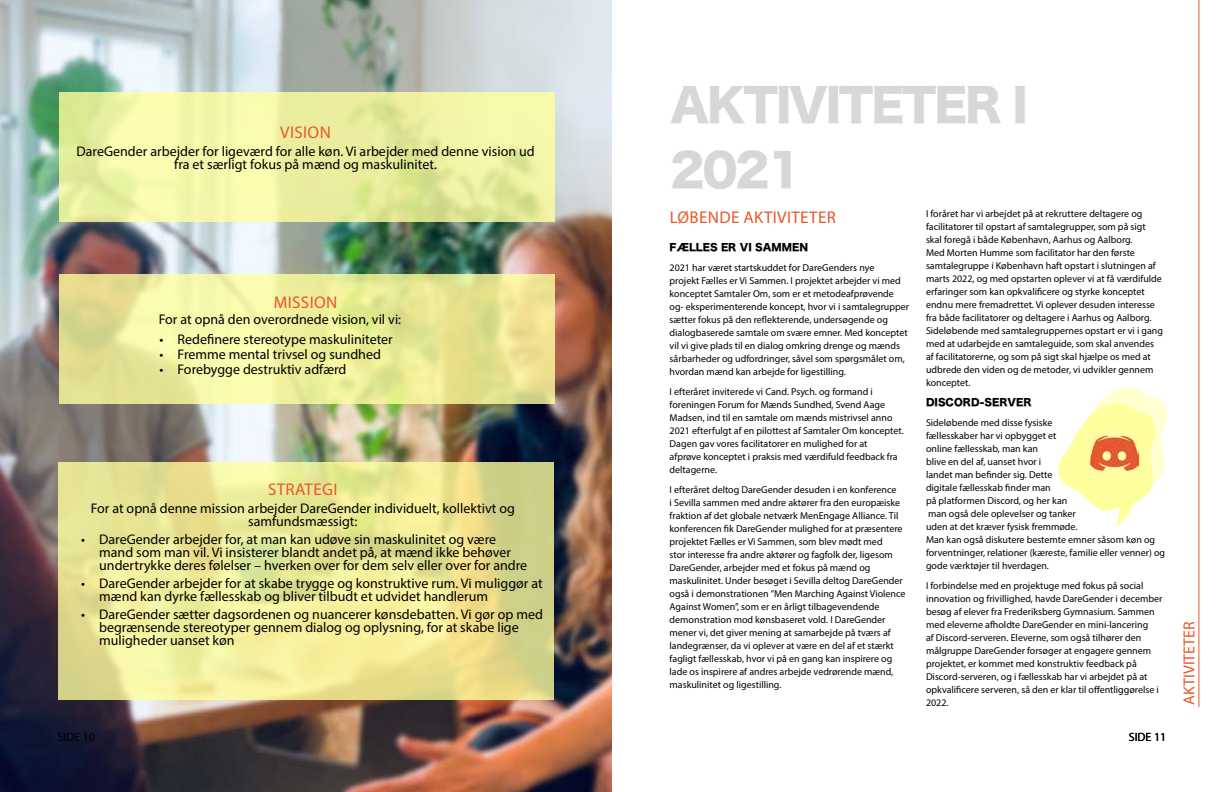
<style>
.page{position:relative;width:1224px;height:792px;background:#fff}
.page>*{position:absolute;margin:0;border:0;box-sizing:border-box;transform-origin:0 0}
.t1{font:45px/64.8px "Hira Kaku Std W8";letter-spacing:-.05em;color:#d7d7d6}
.t2{font:17px "Myriad Pro";letter-spacing:.02em;color:#e85728}
.t3{font:16px "Myriad Pro";color:#e85728}
.t4{font:14px/13px "Myriad Pro";color:#000}
.t5{font:12px "Myriad Pro";color:#000}
.t6{font:10px/13px "Myriad Pro";color:#000}
.t7{font:10px "Hira Kaku Std W8";color:#000}
</style>
<div class="page">
<img style="left:0;top:0;width:612px;height:792px">
<svg style="left:59px;top:274px;width:496px;height:130px;background:#ebea99"></svg>
<svg style="left:58px;top:462px;width:496px;height:238px;background:#e9e594"></svg>
<svg style="left:59px;top:92px;width:496px;height:129px;background:#edf1a2"></svg>
<hr style="left:1198px;top:0;width:1px;height:707px;background:#e85728">
<svg style="left:1058px;top:387px;width:108px;height:140px"></svg>
<img style="left:1090px;top:428px;width:49px;height:50px">
<h2 class="t2" style="left:280px;top:122px;width:52px">VISION</h2>
<h3 class="t4" style="left:76px;top:145px;width:460px;text-align:center">DareGender arbejder for ligeværd for alle køn. Vi arbejder med denne vision ud fra et særligt fokus på mænd og maskulinitet.</h3>
<h2 class="t2" style="left:274px;top:292px;width:65px">MISSION</h2>
<h3 class="t4" style="left:160px;top:333px;width:235px">• Redefinere stereotype maskuliniteter</h3>
<h3 class="t4" style="left:160px;top:348px;width:223px">• Fremme mental trivsel og sundhed</h3>
<h3 class="t4" style="left:160px;top:363px;width:188px">• Forebygge destruktiv adfærd</h3>
<h3 class="t4" style="left:159px;top:312px;width:244px">For at opnå den overordnede vision, vil vi:</h3>
<h2 class="t2" style="left:268px;top:479px;width:71px">STRATEGI</h2>
<h3 class="t4" style="left:91px;top:501px;width:426px;text-align:center">For at opnå denne mission arbejder DareGender individuelt, kollektivt og samfundsmæssigt:</h3>
<h3 class="t4" style="left:99px;top:532px;width:430px;text-indent:-18px">• DareGender arbejder for, at man kan udøve sin maskulinitet og være mand som man vil. Vi insisterer blandt andet på, at mænd ikke behøver undertrykke deres følelser – hverken over for dem selv eller over for andre</h3>
<h3 class="t4" style="left:99px;top:576px;width:445px;text-indent:-18px">• DareGender arbejder for at skabe trygge og konstruktive rum. Vi muliggør at mænd kan dyrke fællesskab og bliver tilbudt et udvidet handlerum</h3>
<h3 class="t4" style="left:99px;top:607px;width:445px;text-indent:-18px">• DareGender sætter dagsordenen og nuancerer kønsdebatten. Vi gør op med begrænsende stereotyper gennem dialog og oplysning, for at skabe lige muligheder uanset køn</h3>
<p class="t5" style="left:58px;top:730px;width:39px">SIDE 10</p>
<h1 class="t1" style="left:670px;top:75px;width:359px">AKTIVITETER I<br>2021</h1>
<h2 class="t2" style="left:670px;top:207px;width:168px">LØBENDE AKTIVITETER</h2>
<p class="t7" style="left:670px;top:241px;width:140px">FÆLLES ER VI SAMMEN</p>
<p class="t6" style="left:670px;top:261px;width:241px">2021 har været startskuddet for DareGenders nye<br>projekt Fælles er Vi Sammen. I projektet arbejder vi med konceptet Samtaler Om, som er et metodeafprøvende og- eksperimenterende koncept, hvor vi i samtalegrupper sætter fokus på den reflekterende, undersøgende og dialogbaserede samtale om svære emner. Med konceptet vil vi give plads til en dialog omkring drenge og mænds sårbarheder og udfordringer, såvel som spørgsmålet om, hvordan mænd kan arbejde for ligestilling.</p>
<p class="t6" style="left:670px;top:385px;width:236px">I efteråret inviterede vi Cand. Psych. og formand i foreningen Forum for Mænds Sundhed, Svend Aage Madsen, ind til en samtale om mænds mistrivsel anno 2021 efterfulgt af en pilottest af Samtaler Om konceptet.<br>Dagen gav vores facilitatorer en mulighed for at<br>afprøve konceptet i praksis med værdifuld feedback fra deltagerne.</p>
<p class="t6" style="left:670px;top:483px;width:237px">I efteråret deltog DareGender desuden i en konference<br>i Sevilla sammen med andre aktører fra den europæiske fraktion af det globale netværk MenEngage Alliance. Til konferencen fik DareGender mulighed for at præsentere projektet Fælles er Vi Sammen, som blev mødt med<br>stor interesse fra andre aktører og fagfolk der, ligesom DareGender, arbejder med et fokus på mænd og maskulinitet. Under besøget i Sevilla deltog DareGender også i demonstrationen ”Men Marching Against Violence Against Women”, som er en årligt tilbagevendende demonstration mod kønsbaseret vold. I DareGender mener vi, det giver mening at samarbejde på tværs af landegrænser, da vi oplever at være en del af et stærkt fagligt fællesskab, hvor vi på en gang kan inspirere og lade os inspirere af andres arbejde vedrørende mænd, maskulinitet og ligestilling.</p>
<p class="t6" style="left:926px;top:207px;width:239px">I foråret har vi arbejdet på at rekruttere deltagere og facilitatorer til opstart af samtalegrupper, som på sigt skal foregå i både København, Aarhus og Aalborg.<br>Med Morten Humme som facilitator har den første samtalegruppe i København haft opstart i slutningen af marts 2022, og med opstarten oplever vi at få værdifulde erfaringer som kan opkvalificere og styrke konceptet endnu mere fremadrettet. Vi oplever desuden interesse fra både facilitatorer og deltagere i Aarhus og Aalborg.<br>Sideløbende med samtalegruppernes opstart er vi i gang med at udarbejde en samtaleguide, som skal anvendes af facilitatorerne, og som på sigt skal hjælpe os med at udbrede den viden og de metoder, vi udvikler gennem konceptet.</p>
<p class="t7" style="left:926px;top:397px;width:107px">DISCORD-SERVER</p>
<p class="t6" style="left:926px;top:416px;width:241px">Sideløbende med disse fysiske<br>fællesskaber har vi opbygget et<br>online fællesskab, man kan<br>blive en del af, uanset hvor i<br>landet man befinder sig. Dette<br>digitale fællesskab finder man<br>på platformen Discord, og her kan<br>man også dele oplevelser og tanker<br>uden at det kræver fysisk fremmøde.<br>Man kan også diskutere bestemte emner såsom køn og forventninger, relationer (kæreste, familie eller venner) og gode værktøjer til hverdagen.</p>
<p class="t6" style="left:926px;top:579px;width:238px">I forbindelse med en projektuge med fokus på social innovation og frivillighed, havde DareGender i december besøg af elever fra Frederiksberg Gymnasium. Sammen med eleverne afholdte DareGender en mini-lancering<br>af Discord-serveren. Eleverne, som også tilhører den målgruppe DareGender forsøger at engagere gennem projektet, er kommet med konstruktiv feedback på Discord-serveren, og i fællesskab har vi arbejdet på at opkvalificere serveren, så den er klar til offentliggørelse i 2022.</p>
<p class="t5" style="left:1129px;top:730px;width:39px">SIDE 11</p>
<h3 class="t3" style="left:1179px;top:705px;width:85px;rotate:-90deg">AKTIVITETER</h3>
</div>
